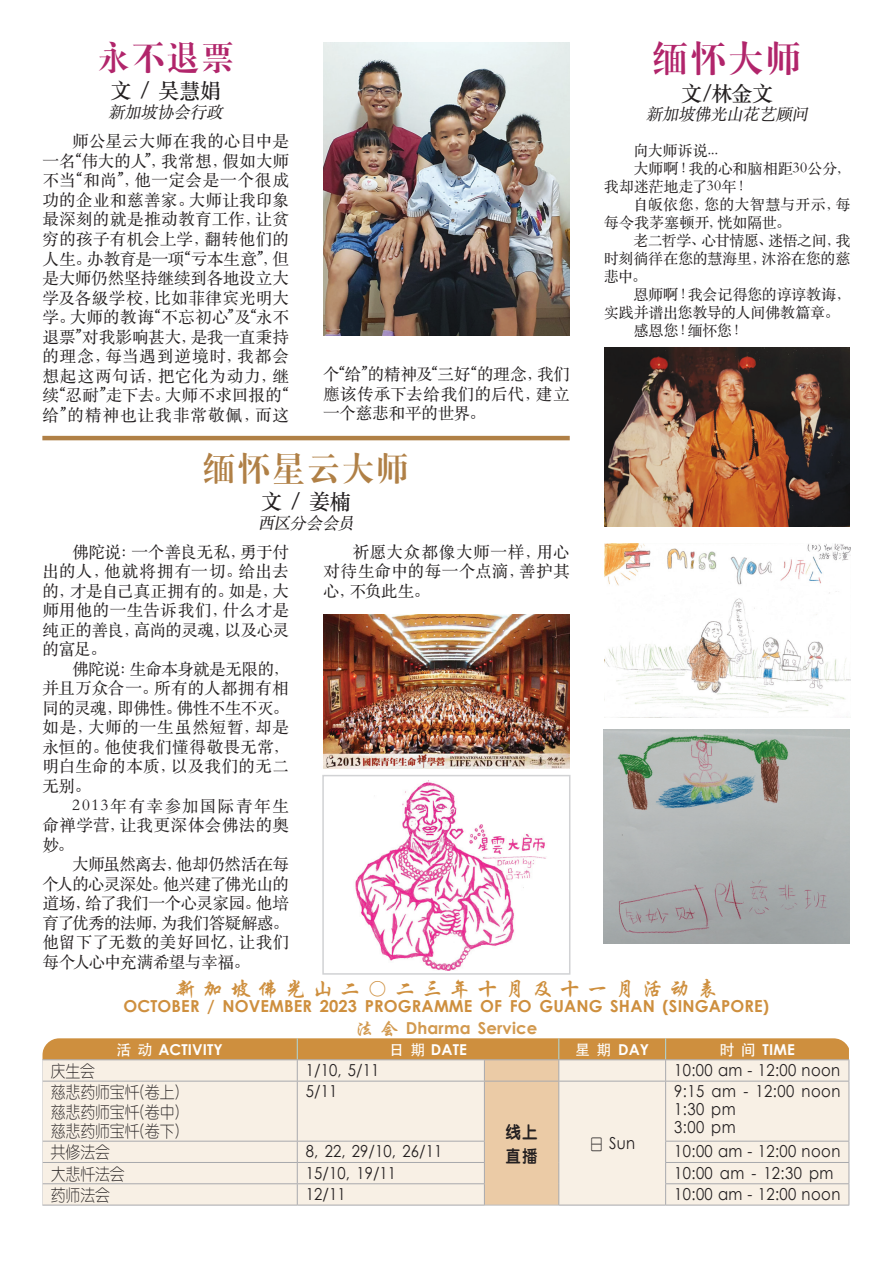
<style>
.page{position:relative;width:895px;height:1265px;background:#fff}
.page>*{position:absolute;margin:0;border:0;box-sizing:border-box;transform-origin:0 0}
.t1{font:36px "JQ Biao Song JT";color:#b1256b;scale:.95 1}
.t2{font:33px "JQ Biao Song JT";letter-spacing:.105em;color:#b08046;scale:.95 1}
.t3{font:33px "JQ Biao Song JT";color:#b1256b;scale:.95 1}
.t4{font:700 21px "ST Xingkai SC";letter-spacing:.305em;color:#ce8f3e}
.t5{font:21px "ST Songti SC Bold";letter-spacing:-.015em;color:#231f20}
.t6{font:16.5px/19.5px "ST Songti SC Regular";letter-spacing:.02em;color:#231f20;text-align:justify}
.t7{font:16.5px/18px "Century Gothic";letter-spacing:.03em;color:#231f20;scale:.9 1}
.t8{font:700 16.5px "Century Gothic";letter-spacing:.01em;color:#ce8f3e}
.t9{font:16.5px/19.5px "ST Yuanti SC Light";color:#231f20;text-align:justify;scale:.9 1}
.t10{font:italic 16.5px "ST Songti SC Regular";color:#231f20}
.t11{font:700 16.5px "Century Gothic";letter-spacing:.01em;color:#d2994f}
.t12{font:16.5px/24px "ST Yuanti SC Bold";color:#231f20;scale:.9 1}
.t13{font:15px "ST Songti SC Regular";letter-spacing:-.01em;color:#231f20}
.t14{font:700 15px "Century Gothic";letter-spacing:.01em;color:#fff}
.t15{font:15px "ST Songti SC Regular";letter-spacing:-.04em;color:#231f20}
.t16{font:15px "ST Songti SC Regular";letter-spacing:.015em;color:#231f20}
.s1{font-family:"ST Heiti SC";font-weight:500}
.s2{font-family:"ST Xingkai SC";font-size:18px}
.s3{font-family:"ST Yuanti SC Light"}
</style>
<div class="page">
<div style="left:322px;top:775px;width:248px;height:199px;border:2px solid #d1d2d4"></div>
<svg style="left:42px;top:1205px;width:807px;height:1px"></svg>
<svg style="left:42px;top:1038px;width:807px;height:167px;background:#efdec9"></svg>
<hr style="left:666px;top:1204px;width:183px;height:1px;background:#a8a9ad">
<hr style="left:484px;top:1059px;width:75px;height:1px;background:#a8a9ad">
<hr style="left:484px;top:1080px;width:75px;height:1px;background:#a8a9ad">
<img style="left:604px;top:543px;width:246px;height:170px">
<img style="left:605px;top:348px;width:244px;height:178px">
<img style="left:323px;top:614px;width:246px;height:154px">
<img style="left:323px;top:42px;width:247px;height:293px">
<hr style="left:42px;top:436px;width:528px;height:4px;background:#b08046">
<img style="left:355px;top:780px;width:191px;height:190px">
<img style="left:604px;top:729px;width:245px;height:214px">
<h2 class="t3" style="left:98px;top:41px;width:144px">永不退票</h2>
<p class="t5" style="left:110px;top:78px;width:112px">文 / 吴慧娟</p>
<p class="t10" style="left:108px;top:102px;width:121px">新加坡协会行政</p>
<p class="t6" style="left:42px;top:131px;width:248px;text-indent:30px">师公星云大师在我的心目中是一名“伟大的人”，我常想，假如大师不当“和尚”，他一定会是一个很成功的企业和慈善家。大师让我印象最深刻的就是推动教育工作，让贫穷的孩子有机会上学，翻转他们的人生。办教育是一项“亏本生意”，但是大师仍然坚持继续到各地设立大学及各級学校，比如菲律宾光明大学。大师的教诲“不忘初心”及“永不退票”对我影响甚大，是我一直秉持的理念，每当遇到逆境时，我都会想起这两句话，把它化为动力，继续“忍耐”走下去。大师不求回报的“给”的精神也让我非常敬佩，而这</p>
<p class="t6" style="left:323px;top:363px;width:248px">个“给”的精神及“三好“的理念，我们應该传承下去给我们的后代，建立一个慈悲和平的世界。</p>
<h2 class="t2" style="left:204px;top:452px;width:217px">缅怀星云大师</h2>
<p class="t5" style="left:261px;top:488px;width:91px">文 / 姜楠</p>
<p class="t10" style="left:258px;top:512px;width:103px">西区分会会员</p>
<p class="t6" style="left:42px;top:541px;width:248px;text-indent:30px">佛陀说：一个善良无私，勇于付出的人，他就将拥有一切。给出去的，才是自己真正拥有的。如是，大师用他的一生告诉我们，什么才是纯正的善良，高尚的灵魂，以及心灵的富足。</p>
<p class="t6" style="left:42px;top:658px;width:248px;text-indent:30px">佛陀说：生命本身就是无限的，并且万众合一。所有的人都拥有相同的灵魂，即佛性。佛性不生不灭。如是，大师的一生虽然短暂，却是永恒的。他使我们懂得敬畏无常，明白生命的本质，以及我们的无二无别。</p>
<p class="t6" style="left:42px;top:795px;width:248px;text-indent:30px">2013年有幸参加国际青年生命禅学营，让我更深体会佛法的奥妙。</p>
<p class="t6" style="left:42px;top:853px;width:248px;text-indent:30px">大师虽然离去，他却仍然活在每个人的心灵深处。他兴建了佛光山的道场，给了我们一个心灵家园。他培育了优秀的法师，为我们答疑解惑。他留下了无数的美好回忆，让我们每个人心中充满希望与幸福。</p>
<p class="t6" style="left:323px;top:541px;width:248px;text-indent:30px">祈愿大众都像大师一样，用心对待生命中的每一个点滴，善护其心，不负此生。</p>
<h1 class="t1" style="left:653px;top:41px;width:157px">缅怀大师</h1>
<p class="t5" style="left:681px;top:80px;width:94px">文/林金文</p>
<p class="t10" style="left:646px;top:104px;width:169px">新加坡佛光山花艺顾问</p>
<p class="t13" style="left:633px;top:141px;width:86px">向大师诉说...</p>
<p class="t13" style="left:633px;top:159px;width:218px">大师啊！我的心和脑相距30公分，</p>
<p class="t13" style="left:604px;top:177px;width:147px">我却迷茫地走了30年！</p>
<p class="t16" style="left:633px;top:195px;width:218px">自皈依您，您的大智慧与开示，每</p>
<p class="t13" style="left:604px;top:213px;width:188px">每令我茅塞顿开，恍如隔世。</p>
<p class="t15" style="left:633px;top:231px;width:218px">老二哲学、心甘情愿、迷悟之间，我</p>
<p class="t13" style="left:604px;top:249px;width:248px">时刻徜徉在您的慧海里，沐浴在您的慈</p>
<p class="t13" style="left:604px;top:267px;width:45px">悲中。</p>
<p class="t13" style="left:633px;top:285px;width:218px">恩师啊！我会记得您的谆谆教诲，</p>
<p class="t13" style="left:604px;top:303px;width:237px">实践并谱出您教导的人间佛教篇章。</p>
<p class="t13" style="left:633px;top:321px;width:112px">感恩您！缅怀您！</p>
<p class="t4" style="left:175px;top:975px;width:544px">新加坡佛光山二○二三年十月及十一月活动表</p>
<p class="t8" style="left:123px;top:996px;width:647px">OCTOBER / NOVEMBER 2023 PROGRAMME OF FO GUANG SHAN (SINGAPORE)</p>
<p class="t14" style="left:117px;top:1040px;width:108px"><span class="s1">活 动</span> ACTIVITY</p>
<p class="t14" style="left:389px;top:1040px;width:79px"><span class="s1">日 期</span> DATE</p>
<p class="t14" style="left:575px;top:1040px;width:75px"><span class="s1">星 期</span> DAY</p>
<p class="t14" style="left:720px;top:1040px;width:76px"><span class="s1">时 间</span> TIME</p>
<p class="t11" style="left:355px;top:1017px;width:183px"><span class="s2">法 会</span> Dharma Service</p>
<p class="t9" style="left:51px;top:1060px;width:51px">庆生会</p>
<p class="t7" style="left:306px;top:1060px;width:83px">1/10, 5/11</p>
<p class="t7" style="left:674px;top:1060px;width:186px">10:00 am - 12:00 noon</p>
<p class="t9" style="left:51px;top:1081px;width:145px">慈悲药师宝忏(卷上)慈悲药师宝忏(卷中)慈悲药师宝忏(卷下)</p>
<p class="t7" style="left:306px;top:1082px;width:37px">5/11</p>
<p class="t7" style="left:674px;top:1082px;width:186px">9:15 am - 12:00 noon<br>1:30 pm<br>3:00 pm</p>
<p class="t12" style="left:506px;top:1118px;width:36px">线上直播</p>
<p class="t7" style="left:589px;top:1133px;width:53px"><span class="s3">日</span> Sun</p>
<p class="t9" style="left:51px;top:1141px;width:67px">共修法会</p>
<p class="t7" style="left:306px;top:1142px;width:153px">8, 22, 29/10, 26/11</p>
<p class="t7" style="left:674px;top:1142px;width:186px">10:00 am - 12:00 noon</p>
<p class="t9" style="left:51px;top:1162px;width:84px">大悲忏法会</p>
<p class="t7" style="left:306px;top:1163px;width:102px">15/10, 19/11</p>
<p class="t7" style="left:674px;top:1163px;width:179px">10:00 am - 12:30 pm</p>
<p class="t9" style="left:51px;top:1184px;width:67px">药师法会</p>
<p class="t7" style="left:306px;top:1184px;width:46px">12/11</p>
<p class="t7" style="left:674px;top:1184px;width:186px">10:00 am - 12:00 noon</p>
</div>
